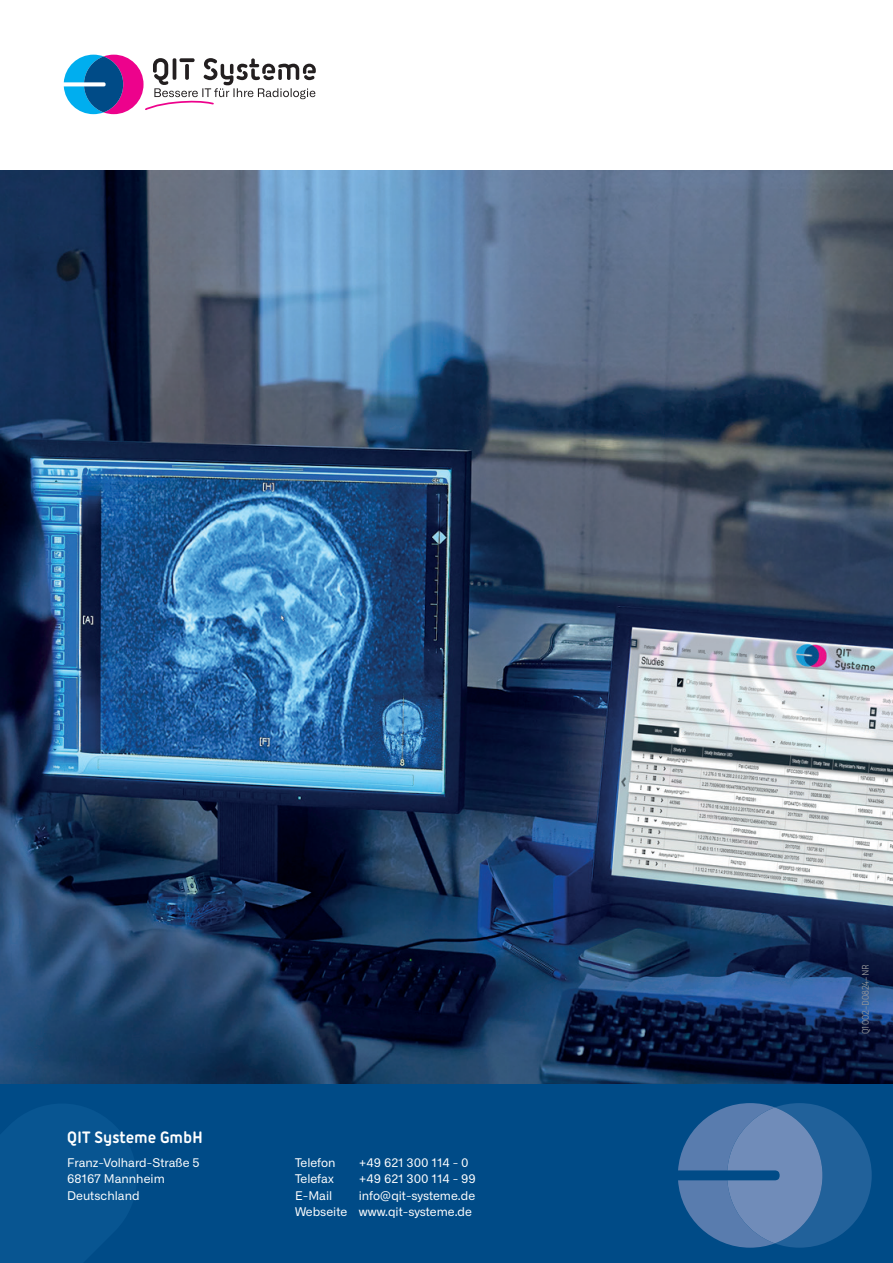
<style>
.page{position:relative;width:893px;height:1263px;background:#fff}
.page>*{position:absolute;margin:0;border:0;box-sizing:border-box;transform-origin:0 0}
.t1{font:700 18px "Iconic";color:#fff}
.t2{font:12px/16.5px "Alliance No.1";color:#fff}
.t3{font:10.5px "Iconic";color:#939598}
</style>
<div class="page">
<img style="left:0;top:170px;width:893px;height:914px">
<div style="left:0;top:1084px;width:893px;height:179px;background:#004b87"></div>
<svg style="left:64px;top:54px;width:252px;height:60px"></svg>
<svg style="left:678px;top:1103px;width:194px;height:145px"></svg>
<h1 class="t1" style="left:67px;top:1124px;width:138px">QIT Systeme GmbH</h1>
<p class="t2" style="left:67px;top:1154px;width:134px">Franz-Volhard-Straße 5<br>68167 Mannheim<br>Deutschland</p>
<p class="t2" style="left:295px;top:1154px;width:42px">Telefon</p>
<p class="t2" style="left:359px;top:1154px;width:111px">+49 621 300 114 - 0</p>
<p class="t2" style="left:295px;top:1171px;width:40px">Telefax</p>
<p class="t2" style="left:359px;top:1171px;width:118px">+49 621 300 114 - 99</p>
<p class="t2" style="left:295px;top:1187px;width:39px">E-Mail</p>
<p class="t2" style="left:295px;top:1187px;width:182px;text-align:right">info@qit-systeme.de<br>Webseite www.qit-systeme.de</p>
<p class="t3" style="left:858px;top:1034px;width:71px;rotate:-90deg">Q1002-D0824-NR</p>
</div>
